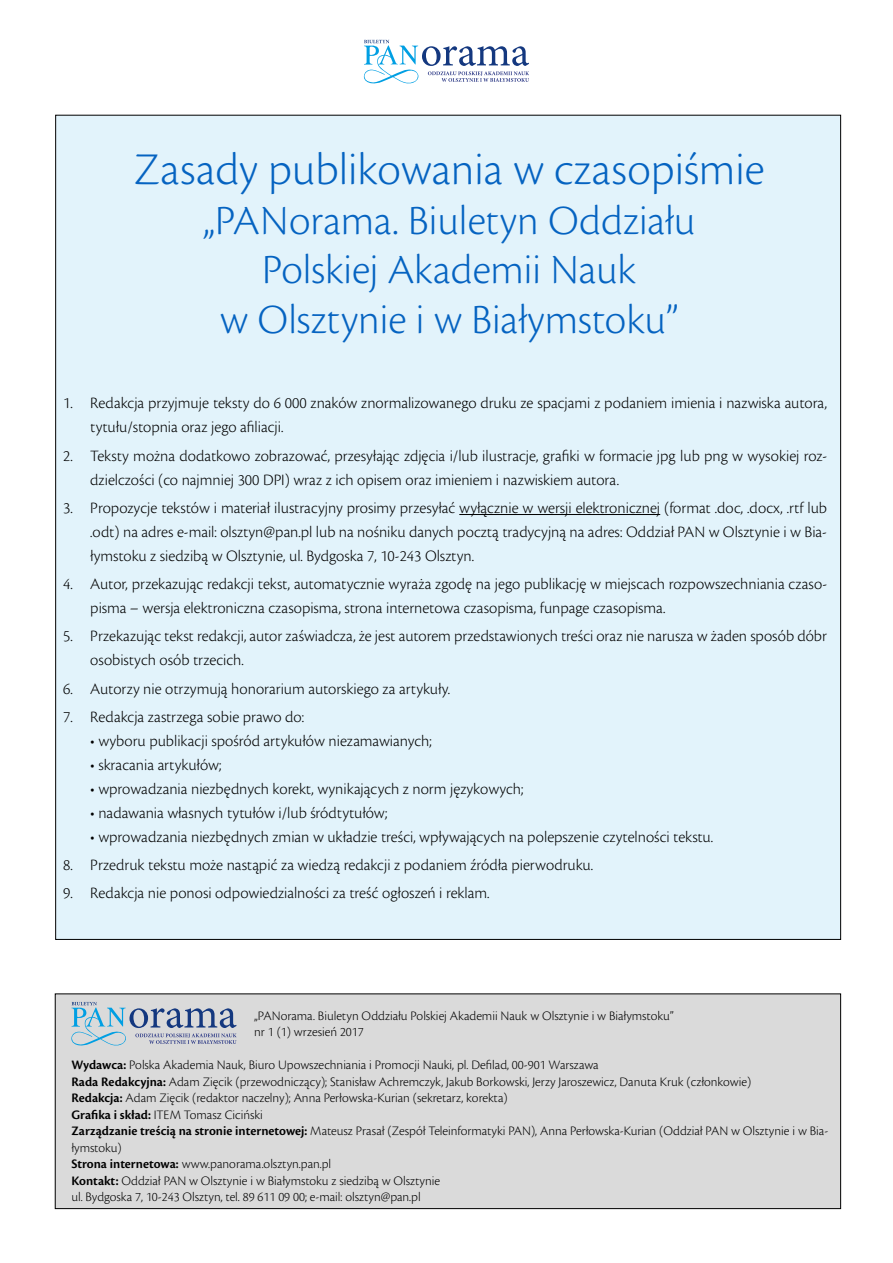
<style>
.page{position:relative;width:893px;height:1263px;background:#fff}
.page>*{position:absolute;margin:0;border:0;box-sizing:border-box;transform-origin:0 0}
.t1{font:300 47.25px "Cronos Pro";color:#0563c1}
.t2{font:300 43.2px/49.9px "Cronos Pro";color:#0563c1;text-align:center}
.t3{font:300 16.5px/24px "Cronos Pro";color:#000}
.t4{font:300 13.5px/16.5px "Cronos Pro";color:#000}
.s1{font-weight:600}
</style>
<div class="page">
<svg style="left:364px;top:40px;width:165px;height:44px"></svg>
<div style="left:55px;top:994px;width:786px;height:214px;background:#dadada"></div>
<div style="left:55px;top:993px;width:786px;height:216px;border:1px solid #000"></div>
<svg style="left:71px;top:1002px;width:166px;height:44px"></svg>
<div style="left:56px;top:115px;width:785px;height:824px;background:#e2f3fb"></div>
<hr style="left:459px;top:514px;width:201px;height:1px;background:#000">
<h1 class="t1" style="left:134px;top:142px;width:632px">Zasady publikowania w czasopiśmie</h1>
<h2 class="t2" style="left:203px;top:195px;width:494px">„PANorama. Biuletyn Oddziału<br>Polskiej Akademii Nauk<br>w Olsztynie i w Białymstoku”</h2>
<p class="t3" style="left:90px;top:391px;width:738px;text-indent:-27px">1. Redakcja przyjmuje teksty do 6 000 znaków znormalizowanego druku ze spacjami z podaniem imienia i nazwiska autora, tytułu/stopnia oraz jego afiliacji.</p>
<p class="t3" style="left:90px;top:443px;width:738px;text-indent:-27px">2. Teksty można dodatkowo zobrazować, przesyłając zdjęcia i/lub ilustracje, grafiki w formacie jpg lub png w wysokiej roz&shy;dzielczości (co najmniej 300 DPI) wraz z ich opisem oraz imieniem i nazwiskiem autora.</p>
<p class="t3" style="left:90px;top:496px;width:738px;text-align:justify;text-indent:-27px">3. Propozycje tekstów i materiał ilustracyjny prosimy przesyłać wyłącznie w wersji elektronicznej (format .doc, .docx, .rtf lub .odt) na adres e-mail: olsztyn@pan.pl lub na nośniku danych pocztą tradycyjną na adres: Oddział PAN w Olsztynie i w Bia&shy;łymstoku z siedzibą w Olsztynie, ul. Bydgoska 7, 10-243 Olsztyn.</p>
<p class="t3" style="left:90px;top:572px;width:738px;text-indent:-27px">4. Autor, przekazując redakcji tekst, automatycznie wyraża zgodę na jego publikację w miejscach rozpowszechniania czaso&shy;pisma – wersja elektroniczna czasopisma, strona internetowa czasopisma, funpage czasopisma.</p>
<p class="t3" style="left:90px;top:624px;width:738px;text-indent:-27px">5. Przekazując tekst redakcji, autor zaświadcza, że jest autorem przedstawionych treści oraz nie narusza w żaden sposób dóbr osobistych osób trzecich.</p>
<p class="t3" style="left:63px;top:676px;width:388px">6. Autorzy nie otrzymują honorarium autorskiego za artykuły.</p>
<p class="t3" style="left:63px;top:705px;width:242px">7. Redakcja zastrzega sobie prawo do:</p>
<p class="t3" style="left:90px;top:729px;width:343px">• wyboru publikacji spośród artykułów niezamawianych;</p>
<p class="t3" style="left:90px;top:753px;width:133px">• skracania artykułów;</p>
<p class="t3" style="left:90px;top:777px;width:435px">• wprowadzania niezbędnych korekt, wynikających z norm językowych;</p>
<p class="t3" style="left:90px;top:801px;width:299px">• nadawania własnych tytułów i/lub śródtytułów;</p>
<p class="t3" style="left:90px;top:825px;width:624px">• wprowadzania niezbędnych zmian w układzie treści, wpływających na polepszenie czytelności tekstu.</p>
<p class="t3" style="left:63px;top:853px;width:531px">8. Przedruk tekstu może nastąpić za wiedzą redakcji z podaniem źródła pierwodruku.</p>
<p class="t3" style="left:63px;top:881px;width:428px">9. Redakcja nie ponosi odpowiedzialności za treść ogłoszeń i reklam.</p>
<p class="t4" style="left:254px;top:1007px;width:421px">„PANorama. Biuletyn Oddziału Polskiej Akademii Nauk w Olsztynie i w Białymstoku” nr 1 (1) wrzesień 2017</p>
<p class="t4" style="left:71px;top:1057px;width:758px"><span class="s1">Wydawca:</span> Polska Akademia Nauk, Biuro Upowszechniania i Promocji Nauki, pl. Defilad, 00-901 Warszawa<br><span class="s1">Rada Redakcyjna:</span> Adam Zięcik (przewodniczący); Stanisław Achremczyk, Jakub Borkowski, Jerzy Jaroszewicz, Danuta Kruk (członkowie)<br><span class="s1">Redakcja:</span> Adam Zięcik (redaktor naczelny); Anna Perłowska-Kurian (sekretarz, korekta)<br><span class="s1">Grafika i skład:</span> ITEM Tomasz Ciciński<br><span class="s1">Zarządzanie treścią na stronie internetowej:</span> Mateusz Prasał (Zespół Teleinformatyki PAN), Anna Perłowska-Kurian (Oddział PAN w Olsztynie i w Bia&shy;łymstoku)<br><span class="s1">Strona internetowa:</span> www.panorama.olsztyn.pan.pl<br><span class="s1">Kontakt:</span> Oddział PAN w Olsztynie i w Białymstoku z siedzibą w Olsztynie<br>ul. Bydgoska 7, 10-243 Olsztyn, tel. 89 611 09 00; e-mail: olsztyn@pan.pl</p>
</div>
